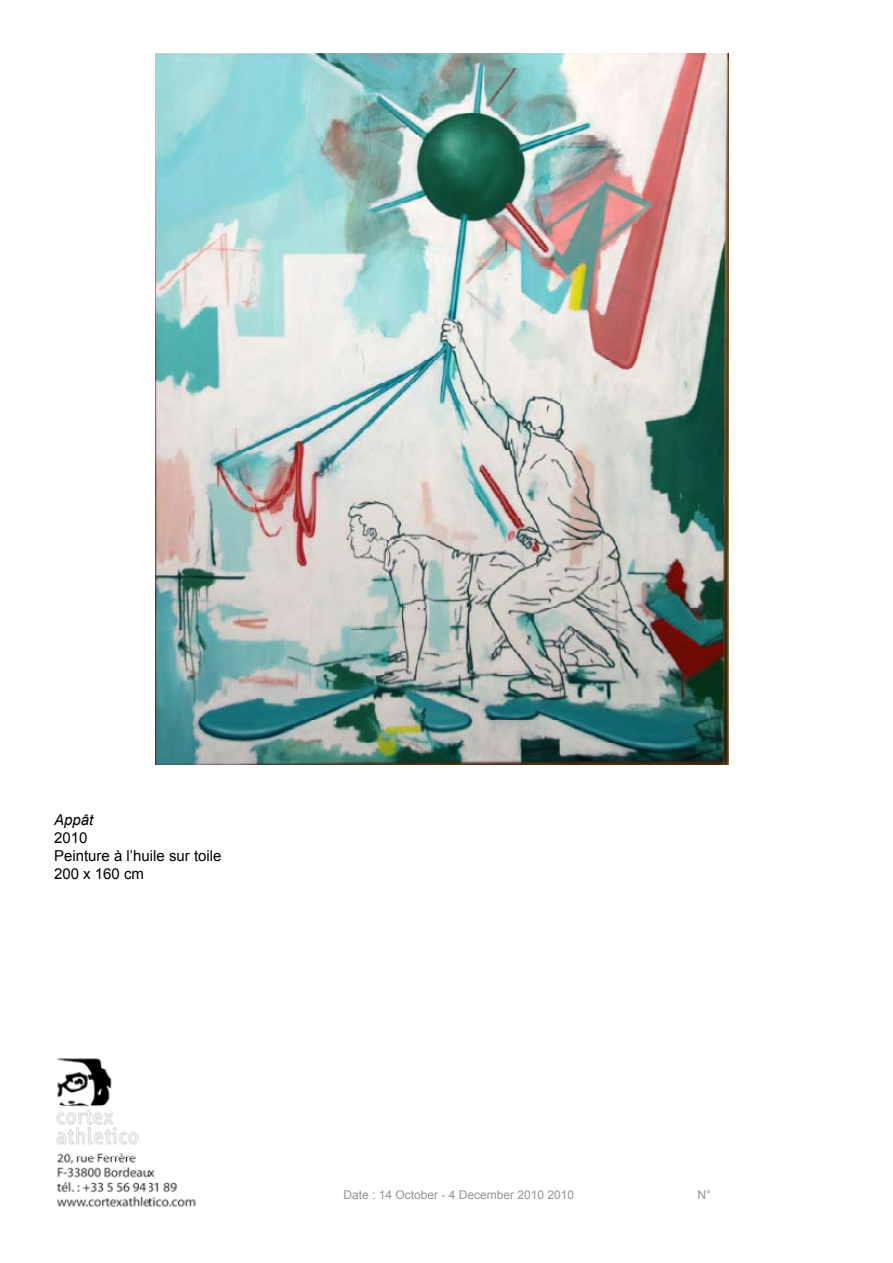
<style>
.page{position:relative;width:893px;height:1263px;background:#fff}
.page>*{position:absolute;margin:0;border:0;box-sizing:border-box;transform-origin:0 0}
.t1{font:15px/18px "Arial";color:#000}
.t2{font:italic 15px "Arial";color:#000}
.t3{font:12px "Arial";color:#939496}
</style>
<div class="page">
<img style="left:56px;top:1058px;width:140px;height:149px">
<img style="left:155px;top:54px;width:574px;height:710px">
<p class="t2" style="left:54px;top:809px;width:41px">Appât</p>
<p class="t1" style="left:54px;top:828px;width:169px">2010<br>Peinture à l’huile sur toile<br>200 x 160 cm</p>
<p class="t3" style="left:343px;top:1187px;width:232px">Date : 14 October - 4 December 2010 2010</p>
<p class="t3" style="left:697px;top:1187px;width:15px">N°</p>
</div>
